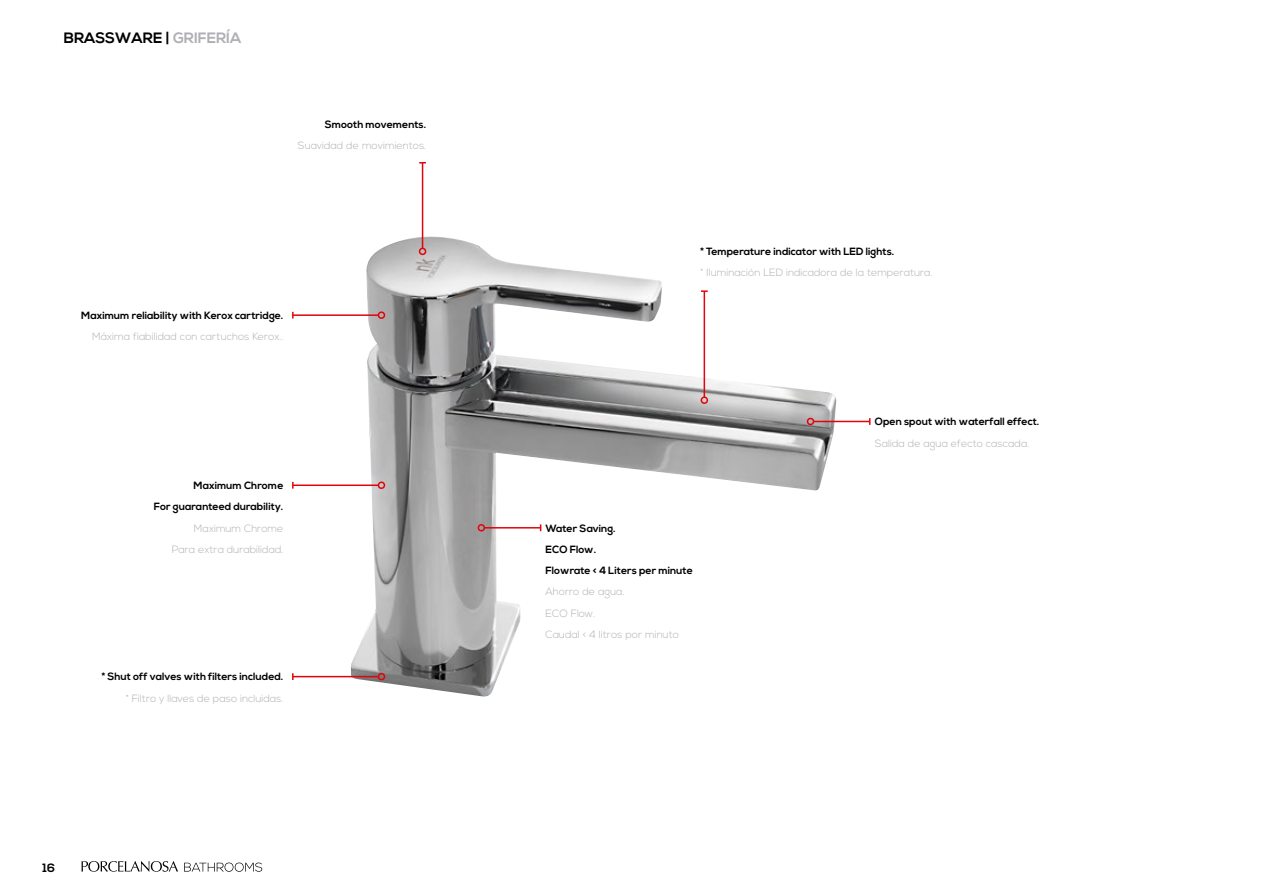
<style>
.page{position:relative;width:1263px;height:893px;background:#fff}
.page>*{position:absolute;margin:0;border:0;box-sizing:border-box;transform-origin:0 0}
.t1{font:700 15px "Nexa";color:#000}
.t2{font:700 12px "Nexa";color:#000}
.t3{font:700 10.5px/21.3px "Nexa";color:#000;text-align:right}
.t4{font:300 10.5px/21.3px "Nexa";color:#b0afb5;text-align:right}
.s1{color:#b0afb5}
</style>
<div class="page">
<img style="left:351px;top:236px;width:486px;height:461px">
<hr style="left:422px;top:163px;width:1px;height:85px;background:#e0040b">
<svg style="left:419px;top:162px;width:7px;height:2px"></svg>
<div style="left:419px;top:248px;width:7px;height:7px;border:2px solid #e0040b;border-radius:50%"></div>
<hr style="left:704px;top:291px;width:1px;height:106px;background:#e0040b">
<svg style="left:701px;top:290px;width:7px;height:2px"></svg>
<div style="left:701px;top:396px;width:7px;height:8px;border:2px solid #e0040b;border-radius:50%"></div>
<hr style="left:293px;top:314px;width:85px;height:2px;background:#e0040b">
<svg style="left:292px;top:312px;width:2px;height:7px"></svg>
<div style="left:378px;top:311px;width:7px;height:8px;border:2px solid #e0040b;border-radius:50%"></div>
<hr style="left:293px;top:484px;width:85px;height:2px;background:#e0040b">
<svg style="left:292px;top:482px;width:2px;height:7px"></svg>
<div style="left:378px;top:481px;width:7px;height:8px;border:2px solid #e0040b;border-radius:50%"></div>
<hr style="left:293px;top:676px;width:85px;height:1px;background:#e0040b">
<svg style="left:292px;top:673px;width:2px;height:7px"></svg>
<div style="left:378px;top:673px;width:7px;height:7px;border:2px solid #e0040b;border-radius:50%"></div>
<hr style="left:484px;top:527px;width:57px;height:1px;background:#e0040b">
<div style="left:478px;top:524px;width:7px;height:7px;border:2px solid #e0040b;border-radius:50%"></div>
<hr style="left:813px;top:421px;width:57px;height:1px;background:#e0040b">
<div style="left:807px;top:418px;width:7px;height:7px;border:2px solid #e0040b;border-radius:50%"></div>
<svg style="left:81px;top:861px;width:97px;height:11px"></svg>
<svg style="left:184px;top:863px;width:78px;height:9px"></svg>
<h1 class="t1" style="left:64px;top:29px;width:179px">BRASSWARE | <span class="s1">GRIFERÍA</span></h1>
<p class="t3" style="left:325px;top:114px;width:103px">Smooth movements.</p>
<p class="t4" style="left:298px;top:135px;width:130px">Suavidad de movimientos.</p>
<p class="t3" style="left:81px;top:305px;width:204px">Maximum reliability with Kerox cartridge.</p>
<p class="t4" style="left:92px;top:326px;width:193px">Máxima fiabilidad con cartuchos Kerox..</p>
<p class="t3" style="left:154px;top:475px;width:131px">Maximum Chrome<br>For guaranteed durability.</p>
<p class="t4" style="left:172px;top:518px;width:113px">Maximum Chrome<br>Para extra durabilidad.</p>
<p class="t3" style="left:102px;top:666px;width:183px">* Shut off valves with filters included.</p>
<p class="t4" style="left:126px;top:688px;width:159px">* Filtro y llaves de paso incluidas.</p>
<p class="t2" style="left:43px;top:861px;width:14px">16</p>
<p class="t3" style="left:701px;top:241px;width:195px">* Temperature indicator with LED lights.</p>
<p class="t4" style="left:701px;top:263px;width:234px">* Iluminación LED indicadora de la temperatura.</p>
<p class="t3" style="left:546px;top:518px;width:149px;text-align:left">Water Saving.<br>ECO Flow.<br>Flowrate &lt; 4 Liters per minute</p>
<p class="t4" style="left:546px;top:582px;width:135px;text-align:left">Ahorro de agua.<br>ECO Flow.<br>Caudal &lt; 4 litros por minuto</p>
<p class="t3" style="left:875px;top:411px;width:166px">Open spout with waterfall effect.</p>
<p class="t4" style="left:875px;top:433px;width:156px">Salida de agua efecto cascada.</p>
</div>
